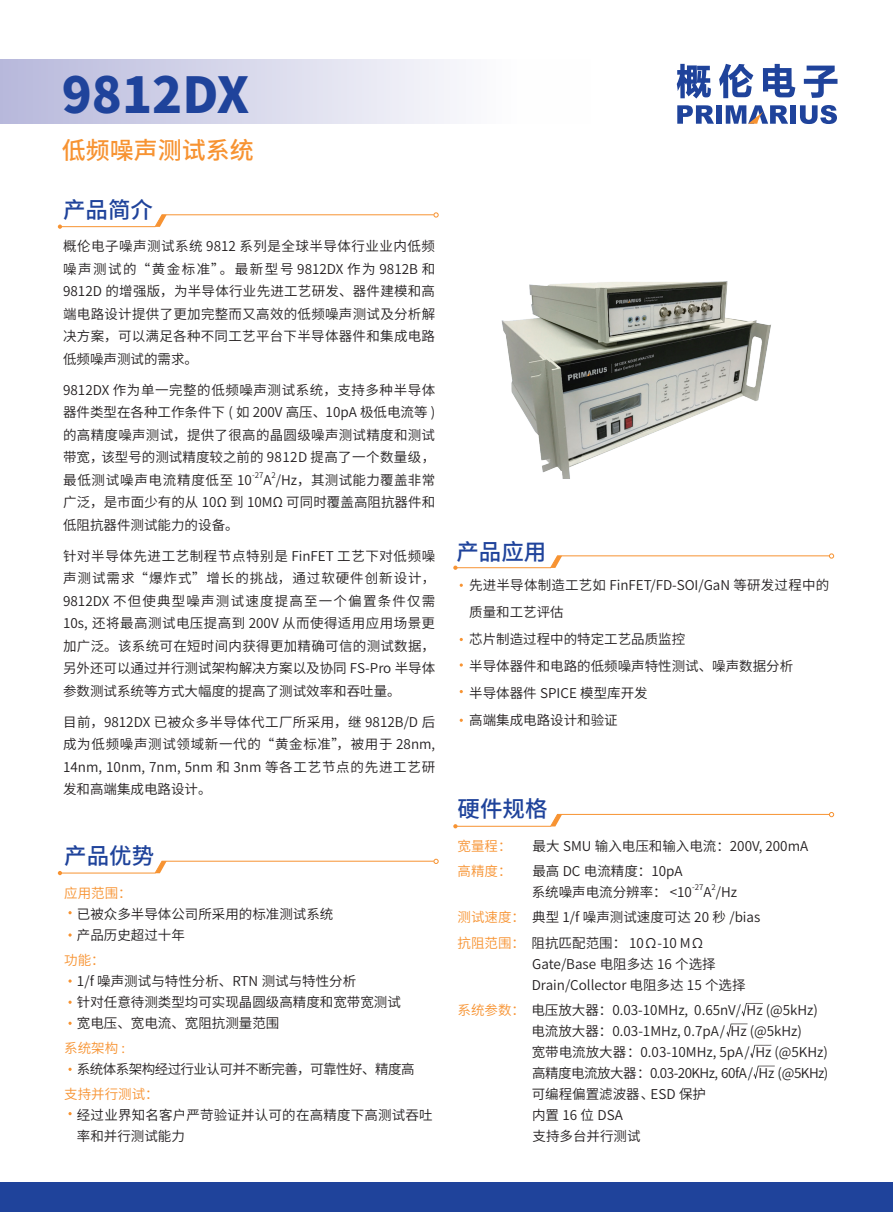
<style>
.page{position:relative;width:893px;height:1212px;background:#fff}
.page>*{position:absolute;margin:0;border:0;box-sizing:border-box;transform-origin:0 0}
.t1{font:800 49.5px "Source Han Sans CN";color:#1f439b}
.t2{font:500 24px "Source Han Sans CN";color:#f79332}
.t3{font:500 22.5px "Source Han Sans CN";color:#1f439b}
.t4{font:13.5px/22.5px "Source Han Sans CN";color:#231f20}
.t5{font:13.5px "Source Han Sans CN";color:#f79332}
.t6{font:13.5px "Source Han Sans CN";letter-spacing:-.04em;color:#231f20}
.t7{font:13.5px "Source Han Sans CN";letter-spacing:.025em;color:#231f20}
.t8{font:7.8px "Source Han Sans CN";color:#231f20}
.s1{color:#f79332}
</style>
<div class="page">
<div style="left:0;top:1182px;width:893px;height:30px;background:#1f439b"></div>
<svg style="left:677px;top:105px;width:37px;height:19px"></svg>
<div style="left:790px;top:105px;width:6px;height:19px;background:#1f439b"></div>
<svg style="left:800px;top:105px;width:37px;height:19px"></svg>
<svg style="left:677px;top:64px;width:34px;height:35px"></svg>
<svg style="left:719px;top:64px;width:34px;height:34px"></svg>
<svg style="left:763px;top:64px;width:32px;height:33px"></svg>
<svg style="left:804px;top:66px;width:33px;height:32px"></svg>
<div style="left:716px;top:105px;width:6px;height:19px;background:#1f439b"></div>
<svg style="left:726px;top:105px;width:62px;height:19px"></svg>
<div style="left:0;top:60px;width:590px;height:64px;background:linear-gradient(to right,#b8b9dc,#fff)"></div>
<svg style="left:68px;top:911px;width:4px;height:3px"></svg>
<svg style="left:68px;top:1022px;width:4px;height:3px"></svg>
<svg style="left:68px;top:979px;width:4px;height:4px"></svg>
<svg style="left:68px;top:1000px;width:4px;height:4px"></svg>
<svg style="left:68px;top:1112px;width:4px;height:3px"></svg>
<svg style="left:68px;top:1068px;width:4px;height:3px"></svg>
<img style="left:501px;top:281px;width:270px;height:198px">
<svg style="left:58px;top:213px;width:380px;height:16px"></svg>
<svg style="left:58px;top:859px;width:380px;height:16px"></svg>
<svg style="left:453px;top:812px;width:381px;height:16px"></svg>
<svg style="left:453px;top:554px;width:381px;height:16px"></svg>
<svg style="left:742px;top:1003px;width:21px;height:13px"></svg>
<svg style="left:726px;top:1023px;width:21px;height:14px"></svg>
<svg style="left:750px;top:1045px;width:21px;height:13px"></svg>
<svg style="left:753px;top:1066px;width:22px;height:13px"></svg>
<h1 class="t1" style="left:62px;top:67px;width:189px">9812DX</h1>
<h2 class="t2" style="left:62px;top:138px;width:194px">低频噪声测试系统</h2>
<h3 class="t3" style="left:63px;top:198px;width:91px">产品简介</h3>
<p class="t4" style="left:63px;top:235px;width:374px;text-align:justify">概伦电子噪声测试系统 9812 系列是全球半导体行业业内低频噪声测试的“黄金标准”。最新型号 9812DX 作为 9812B 和9812D 的增强版，为半导体行业先进工艺研发、器件建模和高端电路设计提供了更加完整而又高效的低频噪声测试及分析解决方案，可以满足各种不同工艺平台下半导体器件和集成电路低频噪声测试的需求。</p>
<p class="t4" style="left:63px;top:378px;width:374px;text-align:justify">9812DX 作为单一完整的低频噪声测试系统，支持多种半导体器件类型在各种工作条件下 ( 如 200V 高压、10pA 极低电流等 )的高精度噪声测试，提供了很高的晶圆级噪声测试精度和测试带宽，该型号的测试精度较之前的 9812D 提高了一个数量级，最低测试噪声电流精度低至 10</p>
<p class="t8" style="left:271px;top:471px;width:6px">2</p>
<p class="t4" style="left:63px;top:491px;width:374px">广泛，是市面少有的从 10Ω 到 10MΩ 可同时覆盖高阻抗器件和低阻抗器件测试能力的设备。</p>
<p class="t4" style="left:63px;top:544px;width:374px;text-align:justify">针对半导体先进工艺制程节点特别是 FinFET 工艺下对低频噪声测试需求“爆炸式”增长的挑战，通过软硬件创新设计，9812DX 不但使典型噪声测试速度提高至一个偏置条件仅需10s, 还将最高测试电压提高到 200V 从而使得适用应用场景更加广泛。该系统可在短时间内获得更加精确可信的测试数据，另外还可以通过并行测试架构解决方案以及协同 FS-Pro 半导体参数测试系统等方式大幅度的提高了测试效率和吞吐量。</p>
<p class="t4" style="left:63px;top:710px;width:374px;text-align:justify">目前，9812DX 已被众多半导体代工厂所采用，继 9812B/D 后成为低频噪声测试领域新一代的“黄金标准”，被用于 28nm, 14nm, 10nm, 7nm, 5nm 和 3nm 等各工艺节点的先进工艺研发和高端集成电路设计。</p>
<p class="t8" style="left:252px;top:471px;width:13px">-27</p>
<p class="t7" style="left:263px;top:473px;width:173px">A /Hz，其测试能力覆盖非常</p>
<h3 class="t3" style="left:64px;top:844px;width:91px">产品优势</h3>
<p class="t5" style="left:64px;top:886px;width:69px">应用范围：</p>
<p class="t4" style="left:77px;top:903px;width:258px;line-height:21px">已被众多半导体公司所采用的标准测试系统产品历史超过十年</p>
<p class="t5" style="left:64px;top:953px;width:42px">功能：</p>
<p class="t4" style="left:77px;top:970px;width:326px;line-height:21px">1/f 噪声测试与特性分析、RTN 测试与特性分析<br>针对任意待测类型均可实现晶圆级高精度和宽带宽测试宽电压、宽电流、宽阻抗测量范围</p>
<p class="t5" style="left:64px;top:1041px;width:63px">系统架构 :</p>
<p class="t6" style="left:77px;top:1062px;width:339px">系统体系架构经过行业认可并不断完善，可靠性好、精度高</p>
<p class="t5" style="left:64px;top:1087px;width:96px">支持并行测试：</p>
<p class="t4" style="left:77px;top:1105px;width:357px;line-height:21px">经过业界知名客户严苛验证并认可的在高精度下高测试吞吐率和并行测试能力</p>
<h3 class="t3" style="left:456px;top:540px;width:91px">产品应用</h3>
<p class="t4" style="left:469px;top:571px;width:361px;line-height:27px">先进半导体制造工艺如 FinFET/FD-SOI/GaN 等研发过程中的质量和工艺评估<br>芯片制造过程中的特定工艺品质监控<br>半导体器件和电路的低频噪声特性测试、噪声数据分析<br>半导体器件 SPICE 模型库开发<br>高端集成电路设计和验证</p>
<h3 class="t3" style="left:458px;top:797px;width:91px">硬件规格</h3>
<p class="t5" style="left:458px;top:839px;width:55px">宽量程：</p>
<p class="t4" style="left:533px;top:834px;width:277px">最大 SMU 输入电压和输入电流：200V, 200mA</p>
<p class="t5" style="left:458px;top:864px;width:55px">高精度：</p>
<p class="t4" style="left:532px;top:860px;width:162px;line-height:21px">最高 DC 电流精度：10pA系统噪声电流分辨率： &lt;10</p>
<p class="t8" style="left:711px;top:883px;width:6px">2</p>
<p class="t4" style="left:458px;top:904px;width:304px;line-height:25.2px"><span class="s1">测试速度：</span> 典型 1/f 噪声测试速度可达 20 秒 /bias<span class="s1">抗阻范围：</span> 阻抗匹配范围： 10Ω-10 MΩ</p>
<p class="t4" style="left:532px;top:953px;width:215px;line-height:21px">Gate/Base 电阻多达 16 个选择<br>Drain/Collector 电阻多达 15 个选择</p>
<p class="t4" style="left:531px;top:999px;width:298px;line-height:21px;text-indent:-74px"><span class="s1">系统参数：</span> 电压放大器：0.03-10MHz, 0.65nV/ Hz (@5kHz)电流放大器：0.03-1MHz, 0.7pA/ Hz (@5kHz)<br>宽带电流放大器：0.03-10MHz, 5pA/ Hz (@5KHz)高精度电流放大器：0.03-20KHz, 60fA/ Hz (@5KHz)可编程偏置滤波器 、ESD 保护<br>内置 16 位 DSA<br>支持多台并行测试</p>
<p class="t8" style="left:692px;top:883px;width:13px">-27</p>
<p class="t4" style="left:703px;top:881px;width:35px">A /Hz</p>
</div>
